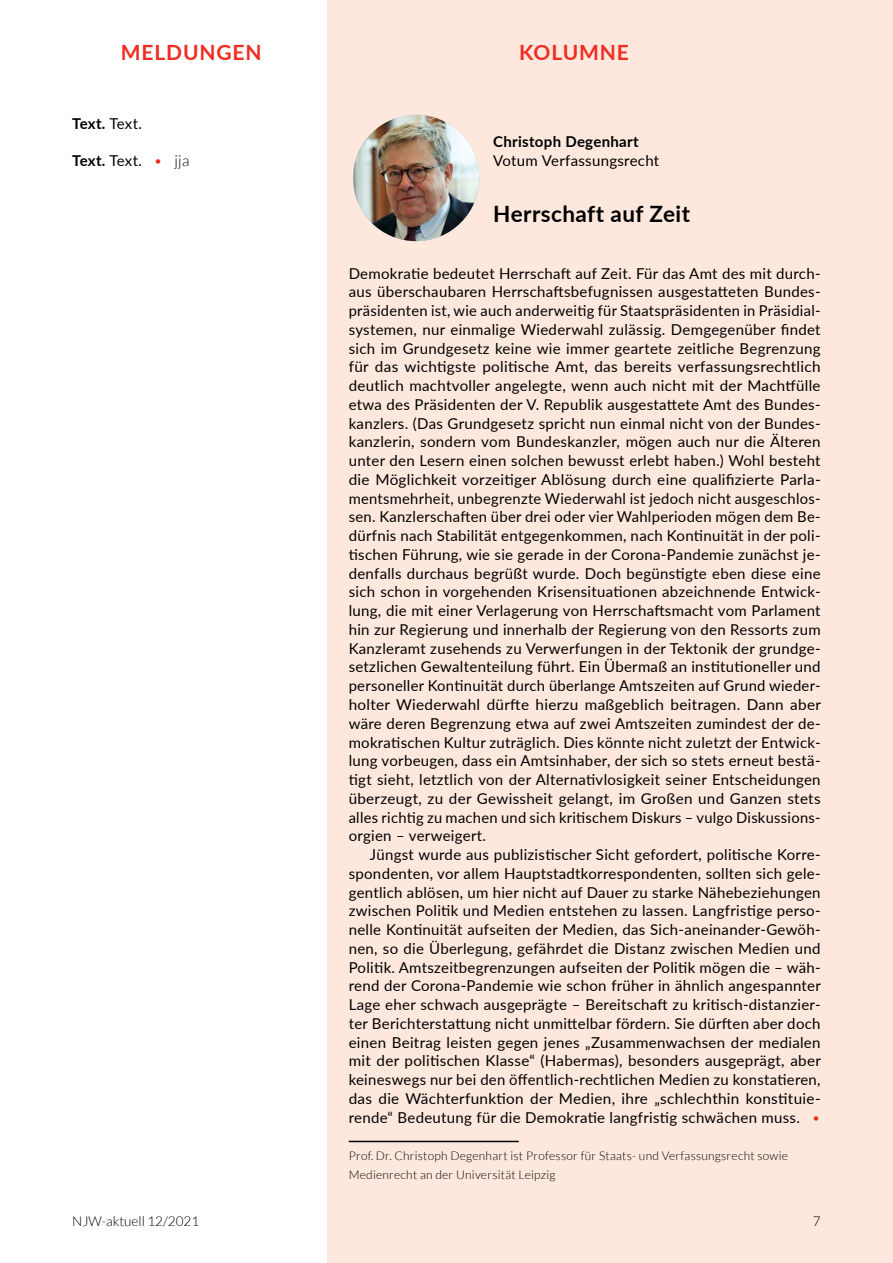
<style>
.page{position:relative;width:893px;height:1263px;background:#fff}
.page>*{position:absolute;margin:0;border:0;box-sizing:border-box;transform-origin:0 0}
.t1{font:700 22.5px "Lato";letter-spacing:.02em;color:#000}
.t2{font:700 21px "Lato";letter-spacing:.04em;color:#ee2e24}
.t3{font:15px/18.8px "Lato";letter-spacing:.02em;color:#000;text-align:justify}
.t4{font:700 15px "Lato";letter-spacing:.02em;color:#000}
.t5{font:300 13.5px "Lato";color:#000}
.t6{font:300 12px/18.8px "Lato";letter-spacing:.02em;color:#000}
.s1{font-weight:400}
.s2{font-weight:300;color:#ee2e24}
.s3{font-weight:300}
</style>
<div class="page">
<div style="left:327px;top:0;width:566px;height:1263px;background:#fee8dd"></div>
<svg style="left:349px;top:1141px;width:170px;height:1px"></svg>
<img style="left:353px;top:115px;width:126px;height:126px;border-radius:63px">
<h2 class="t2" style="left:121px;top:36px;width:142px">MELDUNGEN</h2>
<h2 class="t2" style="left:519px;top:36px;width:111px">KOLUMNE</h2>
<p class="t4" style="left:72px;top:112px;width:71px">Text. <span class="s1">Text.</span></p>
<p class="t4" style="left:72px;top:150px;width:119px">Text. <span class="s1">Text.</span> <span class="s2">•</span> <span class="s3">jja</span></p>
<p class="t4" style="left:493px;top:131px;width:147px">Christoph Degenhart</p>
<p class="t3" style="left:493px;top:151px;width:168px">Votum Verfassungsrecht</p>
<h1 class="t1" style="left:493px;top:198px;width:198px">Herrschaft auf Zeit</h1>
<p class="t3" style="left:349px;top:263px;width:474px">Demokratie bedeutet Herrschaft auf Zeit. Für das Amt des mit durch&shy;aus überschaubaren Herrschaftsbefugnissen ausgestatteten Bundes&shy;präsidenten ist, wie auch anderweitig für Staatspräsidenten in Präsidial&shy;systemen, nur einmalige Wiederwahl zulässig. Demgegenüber findet sich im Grundgesetz keine wie immer geartete zeitliche Begrenzung für das wichtigste politische Amt, das bereits verfassungsrechtlich deutlich machtvoller angelegte, wenn auch nicht mit der Machtfülle etwa des Präsidenten der V. Republik ausgestattete Amt des Bundes&shy;kanzlers. (Das Grundgesetz spricht nun einmal nicht von der Bundes&shy;kanzlerin, sondern vom Bundeskanzler, mögen auch nur die Älteren unter den Lesern einen solchen bewusst erlebt haben.) Wohl besteht die Möglichkeit vorzeitiger Ablösung durch eine qualifizierte Parla&shy;mentsmehrheit, unbegrenzte Wiederwahl ist jedoch nicht ausgeschlos&shy;sen. Kanzlerschaften über drei oder vier Wahlperioden mögen dem Be&shy;dürfnis nach Stabilität entgegenkommen, nach Kontinuität in der poli&shy;tischen Führung, wie sie gerade in der Corona-Pandemie zunächst je&shy;denfalls durchaus begrüßt wurde. Doch begünstigte eben diese eine sich schon in vorgehenden Krisensituationen abzeichnende Entwick&shy;lung, die mit einer Verlagerung von Herrschaftsmacht vom Parlament hin zur Regierung und innerhalb der Regierung von den Ressorts zum Kanzleramt zusehends zu Verwerfungen in der Tektonik der grundge&shy;setzlichen Gewaltenteilung führt. Ein Übermaß an institutioneller und personeller Kontinuität durch überlange Amtszeiten auf Grund wieder&shy;holter Wiederwahl dürfte hierzu maßgeblich beitragen. Dann aber wäre deren Begrenzung etwa auf zwei Amtszeiten zumindest der de&shy;mokratischen Kultur zuträglich. Dies könnte nicht zuletzt der Entwick&shy;lung vorbeugen, dass ein Amtsinhaber, der sich so stets erneut bestä&shy;tigt sieht, letztlich von der Alternativlosigkeit seiner Entscheidungen überzeugt, zu der Gewissheit gelangt, im Großen und Ganzen stets alles richtig zu machen und sich kritischem Diskurs – vulgo Diskussions&shy;orgien – verweigert.</p>
<p class="t3" style="left:349px;top:844px;width:474px;text-indent:21px">Jüngst wurde aus publizistischer Sicht gefordert, politische Korre&shy;spondenten, vor allem Hauptstadtkorrespondenten, sollten sich gele&shy;gentlich ablösen, um hier nicht auf Dauer zu starke Nähebeziehungen zwischen Politik und Medien entstehen zu lassen. Langfristige perso&shy;nelle Kontinuität aufseiten der Medien, das Sich-aneinander-Gewöh&shy;nen, so die Überlegung, gefährdet die Distanz zwischen Medien und Politik. Amtszeitbegrenzungen aufseiten der Politik mögen die – wäh&shy;rend der Corona-Pandemie wie schon früher in ähnlich angespannter Lage eher schwach ausgeprägte – Bereitschaft zu kritisch-distanzier&shy;ter Berichterstattung nicht unmittelbar fördern. Sie dürften aber doch einen Beitrag leisten gegen jenes „Zusammenwachsen der medialen mit der politischen Klasse“ (Habermas), besonders ausgeprägt, aber keineswegs nur bei den öffentlich-rechtlichen Medien zu konstatieren, das die Wächterfunktion der Medien, ihre „schlechthin konstituie&shy;rende“ Bedeutung für die Demokratie langfristig schwächen muss. <span class="s2">•</span></p>
<p class="t6" style="left:349px;top:1146px;width:441px">Prof. Dr. Christoph Degenhart ist Professor für Staats- und Verfassungsrecht sowie<br>Medienrecht an der Universität Leipzig</p>
<p class="t5" style="left:72px;top:1214px;width:128px">NJW-aktuell 12/2021</p>
<p class="t5" style="left:813px;top:1214px;width:9px">7</p>
</div>
